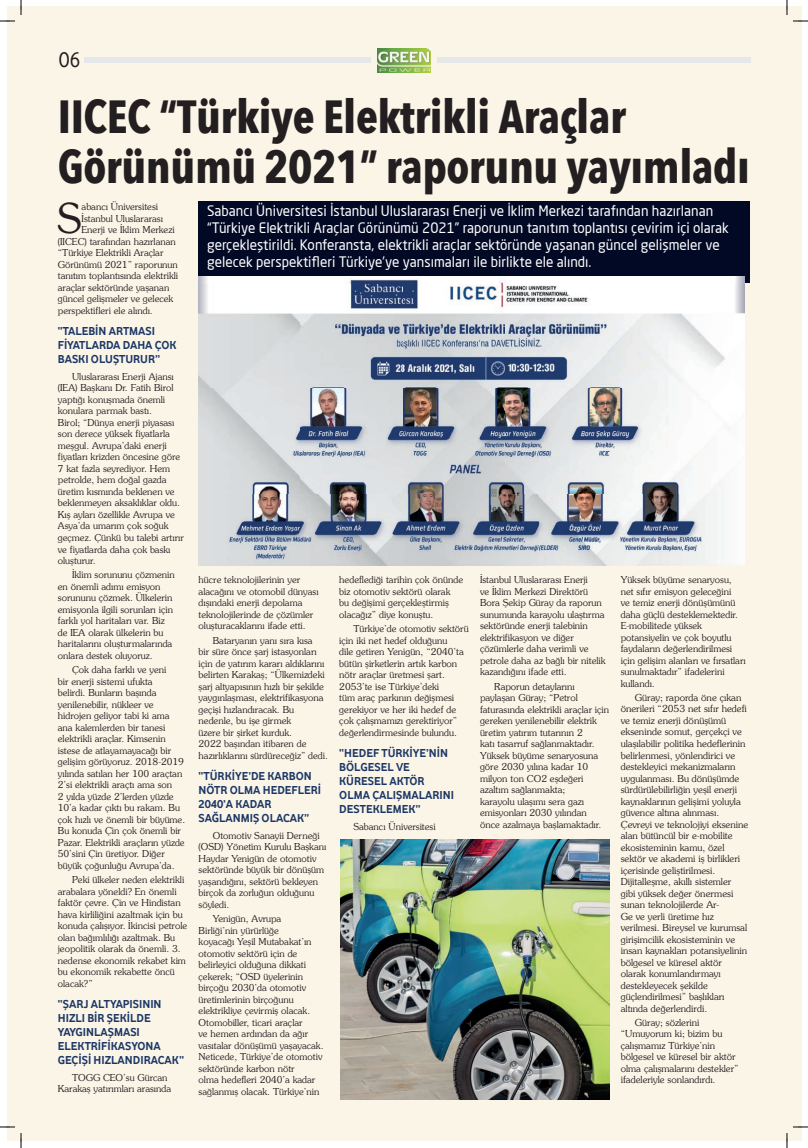
<style>
.page{position:relative;width:808px;height:1148px;background:#fff}
.page>*{position:absolute;margin:0;border:0;box-sizing:border-box;transform-origin:0 0}
.t1{font:700 46.3px/49.6px "Avenir Next Condensed";letter-spacing:-.01em;color:#231f20}
.t2{font:40.9px "Southern Plain";color:#231f20}
.t3{font:22.3px "Vodafone Rg";color:#231f20;scale:.95 1}
.t4{font:14.2px/17px "Neo Sans Pro";color:#fff;scale:.95 1}
.t5{font:700 12px/14px "Vodafone Rg";color:#1c3766}
.t6{font:9.6px/11.5px "Southern Plain";color:#231f20}
.t7{font:9.5px/11.5px "Southern Plain";color:#231f20}
</style>
<div class="page">
<div style="left:7px;top:7px;width:794px;height:1134px;background:#fbf5e8"></div>
<div style="left:84px;top:58px;width:287px;height:5px;background:#e6e7e9"></div>
<div style="left:437px;top:58px;width:313px;height:5px;background:#e6e7e9"></div>
<img style="left:378px;top:48px;width:52px;height:24px">
<img style="left:341px;top:839px;width:268px;height:260px">
<div style="left:199px;top:201px;width:551px;height:82px;background:#020925"></div>
<img style="left:199px;top:276px;width:545px;height:289px">
<svg style="left:0;top:1126px;width:15px;height:1px"></svg>
<svg style="left:793px;top:1126px;width:14px;height:1px"></svg>
<svg style="left:0;top:0;width:22px;height:22px"></svg>
<svg style="left:20px;top:1133px;width:2px;height:15px"></svg>
<svg style="left:786px;top:0;width:21px;height:22px"></svg>
<svg style="left:786px;top:1133px;width:1px;height:15px"></svg>
<h3 class="t3" style="left:59px;top:47px;width:24px">06</h3>
<h1 class="t1" style="left:58px;top:92px;width:693px">IICEC “Türkiye Elektrikli Araçlar<br>Görünümü 2021” raporunu yayımladı</h1>
<p class="t4" style="left:207px;top:202px;width:550px">Sabancı Üniversitesi İstanbul Uluslararası Enerji ve İklim Merkezi tarafından hazırlanan “Türkiye Elektrikli Araçlar Görünümü 2021” raporunun tanıtım toplantısı çevirim içi olarak gerçekleştirildi. Konferansta, elektrikli araçlar sektöründe yaşanan güncel gelişmeler ve gelecek perspektifleri Türkiye’ye yansımaları ile birlikte ele alındı.</p>
<h2 class="t2" style="left:57px;top:193px;width:26px">S</h2>
<p class="t7" style="left:82px;top:201px;width:78px">abancı Üniversitesi</p>
<p class="t7" style="left:82px;top:212px;width:83px">İstanbul Uluslararası</p>
<p class="t7" style="left:82px;top:224px;width:94px">Enerji ve İklim Merkezi</p>
<p class="t7" style="left:58px;top:235px;width:119px">(IICEC) tarafından hazırlanan</p>
<p class="t7" style="left:58px;top:247px;width:107px">“Türkiye Elektrikli Araçlar</p>
<p class="t7" style="left:58px;top:258px;width:121px">Görünümü 2021” raporunun</p>
<p class="t7" style="left:58px;top:270px;width:122px">tanıtım toplantısında elektrikli</p>
<p class="t7" style="left:58px;top:281px;width:113px">araçlar sektöründe yaşanan</p>
<p class="t7" style="left:58px;top:293px;width:117px">güncel gelişmeler ve gelecek</p>
<p class="t7" style="left:58px;top:304px;width:96px">perspektifleri ele alındı.</p>
<p class="t5" style="left:58px;top:323px;width:120px">“TALEBİN ARTMASI<br>FİYATLARDA DAHA ÇOK<br>BASKI OLUŞTURUR”</p>
<p class="t7" style="left:58px;top:370px;width:127px;text-indent:14px">Uluslararası Enerji Ajansı (IEA) Başkanı Dr. Fatih Birol yaptığı konuşmada önemli konulara parmak bastı.<br>Birol; “Dünya enerji piyasası son derece yüksek fiyatlarla meşgul. Avrupa’daki enerji fiyatları krizden öncesine göre<br>7 kat fazla seyrediyor. Hem petrolde, hem doğal gazda üretim kısmında beklenen ve beklenmeyen aksaklıklar oldu.<br>Kış ayları özellikle Avrupa ve<br>Asya’da umarım çok soğuk geçmez. Çünkü bu talebi artırır ve fiyatlarda daha çok baskı oluşturur.</p>
<p class="t7" style="left:58px;top:569px;width:118px;text-indent:14px">İklim sorununu çözmenin en önemli adımı emisyon sorununu çözmek. Ülkelerin emisyonla ilgili sorunları için farklı yol haritaları var. Biz de IEA olarak ülkelerin bu haritalarını oluşturmalarında onlara destek oluyoruz.</p>
<p class="t7" style="left:58px;top:664px;width:129px;text-indent:14px">Çok daha farklı ve yeni<br>bir enerji sistemi ufukta<br>belirdi. Bunların başında yenilenebilir, nükleer ve hidrojen geliyor tabi ki ama ana kalemlerden bir tanesi elektrikli araçlar. Kimsenin istese de atlayamayacağı bir gelişim görüyoruz. 2018-2019 yılında satılan her 100 araçtan<br>2’si elektrikli araçtı ama son<br>2 yılda yüzde 2’lerden yüzde<br>10’a kadar çıktı bu rakam. Bu çok hızlı ve önemli bir büyüme.<br>Bu konuda Çin çok önemli bir<br>Pazar. Elektrikli araçların yüzde<br>50’sini Çin üretiyor. Diğer büyük çoğunluğu Avrupa’da.</p>
<p class="t7" style="left:58px;top:873px;width:131px;text-indent:14px">Peki ülkeler neden elektrikli arabalara yöneldi? En önemli faktör çevre. Çin ve Hindistan hava kirliliğini azaltmak için bu konuda çalışıyor. İkincisi petrole olan bağımlılığı azaltmak. Bu jeopolitik olarak da önemli. 3. nedense ekonomik rekabet kim bu ekonomik rekabette öncü olacak?”</p>
<p class="t5" style="left:58px;top:996px;width:128px">“ŞARJ ALTYAPISININ<br>HIZLI BİR ŞEKİLDE<br>YAYGINLAŞMASI<br>ELEKTRİFİKASYONA<br>GEÇİŞİ HIZLANDIRACAK”</p>
<p class="t7" style="left:58px;top:1071px;width:115px;text-indent:14px">TOGG CEO’su Gürcan<br>Karakaş yatırımları arasında</p>
<p class="t7" style="left:480px;top:573px;width:127px">İstanbul Uluslararası Enerji<br>ve İklim Merkezi Direktörü<br>Bora Şekip Güray da raporun sunumunda karayolu ulaştırma sektöründe enerji talebinin elektrifikasyon ve diğer çözümlerle daha verimli ve petrole daha az bağlı bir nitelik kazandığını ifade etti.</p>
<p class="t7" style="left:480px;top:680px;width:131px;text-indent:14px">Raporun detaylarını paylaşan Güray; “Petrol faturasında elektrikli araçlar için gereken yenilenebilir elektrik üretim yatırım tutarının 2<br>katı tasarruf sağlanmaktadır.<br>Yüksek büyüme senaryosuna göre 2030 yılına kadar 10 milyon ton CO2 eşdeğeri azaltım sağlanmakta;<br>karayolu ulaşımı sera gazı emisyonları 2030 yılından<br>önce azalmaya başlamaktadır.</p>
<p class="t7" style="left:339px;top:573px;width:125px">hedeflediği tarihin çok önünde biz otomotiv sektörü olarak<br>bu değişimi gerçekleştirmiş olacağız” diye konuştu.</p>
<p class="t7" style="left:339px;top:622px;width:131px;text-indent:14px">Türkiye’de otomotiv sektörü için iki net hedef olduğunu<br>dile getiren Yenigün, “2040’ta bütün şirketlerin artık karbon nötr araçlar üretmesi şart.<br>2053’te ise Türkiye’deki<br>tüm araç parkının değişmesi gerekiyor ve her iki hedef de çok çalışmamızı gerektiriyor” değerlendirmesinde bulundu.</p>
<p class="t5" style="left:339px;top:745px;width:116px">“HEDEF TÜRKİYE’NİN<br>BÖLGESEL VE<br>KÜRESEL AKTÖR<br>OLMA ÇALIŞMALARINI<br>DESTEKLEMEK”</p>
<p class="t7" style="left:353px;top:820px;width:84px">Sabancı Üniversitesi</p>
<p class="t7" style="left:620px;top:573px;width:126px">Yüksek büyüme senaryosu, net sıfır emisyon geleceğini<br>ve temiz enerji dönüşümünü daha güçlü desteklemektedir.<br>E-mobilitede yüksek potansiyelin ve çok boyutlu faydaların değerlendirilmesi için gelişim alanları ve fırsatları sunulmaktadır” ifadelerini kullandı.</p>
<p class="t6" style="left:620px;top:691px;width:129px;text-indent:14px">Güray; raporda öne çıkan önerileri “2053 net sıfır hedefi ve temiz enerji dönüşümü ekseninde somut, gerçekçi ve ulaşılabilir politika hedeflerinin belirlenmesi, yönlendirici ve destekleyici mekanizmaların uygulanması. Bu dönüşümde sürdürülebilirliğin yeşil enerji kaynaklarının gelişimi yoluyla güvence altına alınması.<br>Çevreyi ve teknolojiyi eksenine alan bütüncül bir e-mobilite ekosisteminin kamu, özel sektör ve akademi iş birlikleri içerisinde geliştirilmesi.<br>Dijitalleşme, akıllı sistemler gibi yüksek değer önermesi sunan teknolojilerde Ar-<br>Ge ve yerli üretime hız verilmesi. Bireysel ve kurumsal girişimcilik ekosisteminin ve insan kaynakları potansiyelinin bölgesel ve küresel aktör olarak konumlandırmayı destekleyecek şekilde güçlendirilmesi” başlıkları altında değerlendirdi.</p>
<p class="t6" style="left:620px;top:1016px;width:119px;text-indent:14px">Güray; sözlerini “Umuyorum ki; bizim bu çalışmamız Türkiye’nin bölgesel ve küresel bir aktör olma çalışmalarını destekler” ifadeleriyle sonlandırdı.</p>
<p class="t7" style="left:198px;top:574px;width:122px">hücre teknolojilerinin yer alacağını ve otomobil dünyası dışındaki enerji depolama teknolojilerinde de çözümler oluşturacaklarını ifade etti.</p>
<p class="t7" style="left:198px;top:634px;width:131px;text-indent:14px">Bataryanın yanı sıra kısa<br>bir süre önce şarj istasyonları için de yatırım kararı aldıklarını belirten Karakaş; “Ülkemizdeki şarj altyapısının hızlı bir şekilde yaygınlaşması, elektrifikasyona geçişi hızlandıracak. Bu nedenle, bu işe girmek<br>üzere bir şirket kurduk.<br>2022 başından itibaren de hazırlıklarını sürdüreceğiz” dedi.</p>
<p class="t5" style="left:198px;top:768px;width:124px">“TÜRKİYE’DE KARBON<br>NÖTR OLMA HEDEFLERİ<br>2040’A KADAR<br>SAĞLANMIŞ OLACAK”</p>
<p class="t7" style="left:198px;top:829px;width:129px;text-indent:14px">Otomotiv Sanayii Derneği (OSD) Yönetim Kurulu Başkanı<br>Haydar Yenigün de otomotiv sektöründe büyük bir dönüşüm yaşandığını, sektörü bekleyen birçok da zorluğun olduğunu söyledi.</p>
<p class="t7" style="left:198px;top:912px;width:126px;text-indent:14px">Yenigün, Avrupa<br>Birliği’nin yürürlüğe<br>koyacağı Yeşil Mutabakat’ın otomotiv sektörü için de belirleyici olduğuna dikkati çekerek; “OSD üyelerinin birçoğu 2030’da otomotiv üretimlerinin birçoğunu elektrikliye çevirmiş olacak.<br>Otomobiller, ticari araçlar<br>ve hemen ardından da ağır vasıtalar dönüşümü yaşayacak.<br>Neticede, Türkiye’de otomotiv sektöründe karbon nötr<br>olma hedefleri 2040’a kadar sağlanmış olacak. Türkiye’nin</p>
</div>
